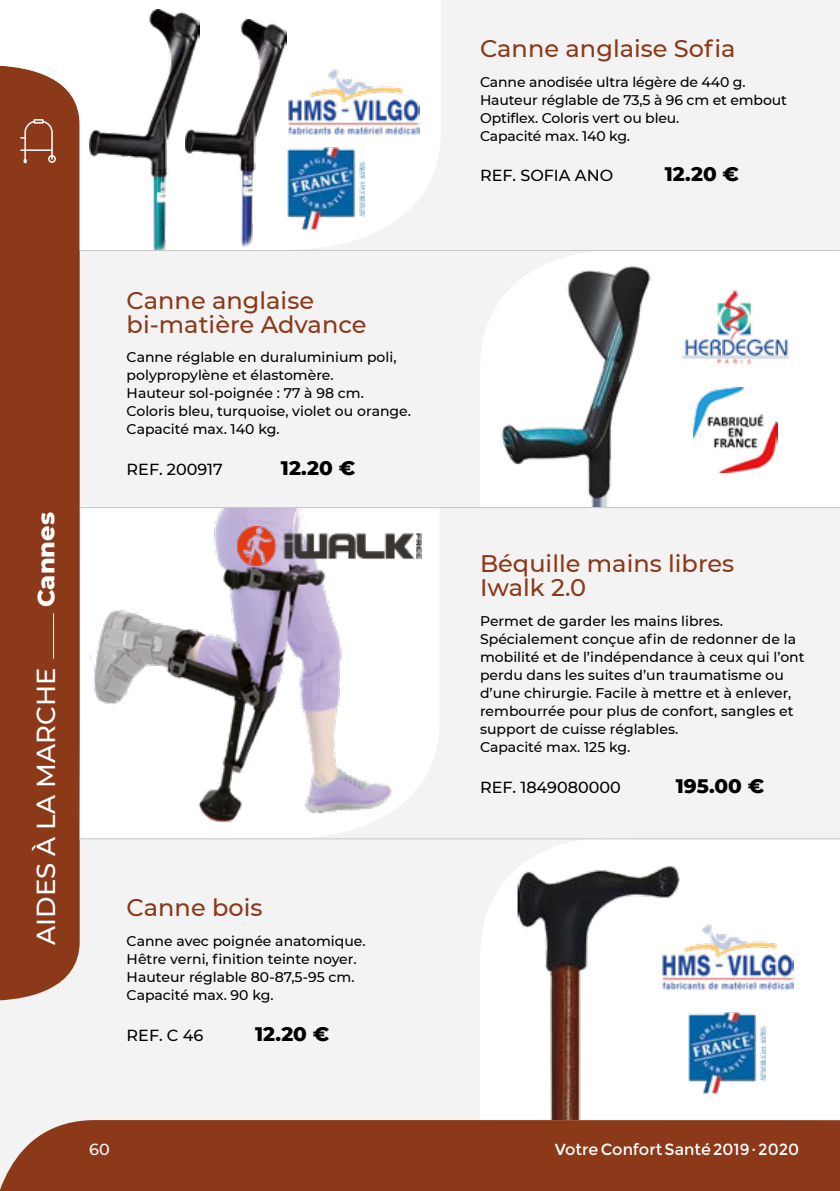
<style>
.page{position:relative;width:840px;height:1191px;background:#fff}
.page>*{position:absolute;margin:0;border:0;box-sizing:border-box;transform-origin:0 0}
.t1{font:500 26px "Montserrat";color:#fff}
.t2{font:500 24px/24px "Montserrat";color:#8b3919}
.t3{font:800 24px "Montserrat";color:#fff}
.t4{font:800 20px "Montserrat";color:#000}
.t5{font:500 16px "Montserrat";color:#000}
.t6{font:16px "Montserrat";color:#fff}
.t7{font:500 16px "Montserrat";color:#fff}
.t8{font:500 14px/18px "Montserrat";color:#000}
</style>
<div class="page">
<div style="left:0;top:0;width:839px;height:1191px;background:#f3f3f3"></div>
<div style="left:0;top:1120px;width:839px;height:71px;background:#8b3919"></div>
<div style="left:0;top:250px;width:80px;height:750px;background:#8b3919"></div>
<hr style="left:53px;top:613px;width:1px;height:45px;background:#fff">
<svg style="left:80px;top:509px;width:359px;height:329px;fill:#fff"></svg>
<img style="left:89px;top:508px;width:306px;height:314px">
<div style="left:480px;top:251px;width:359px;height:256px;background:#fff"></div>
<img style="left:499px;top:264px;width:153px;height:243px">
<div style="left:480px;top:839px;width:359px;height:281px;background:#fff"></div>
<img style="left:517px;top:866px;width:162px;height:254px">
<svg style="left:0;top:0;width:440px;height:250px;fill:#fff"></svg>
<img style="left:89px;top:10px;width:110px;height:240px">
<hr style="left:80px;top:507px;width:759px;height:1px;background:#c6c6c6">
<hr style="left:80px;top:838px;width:759px;height:1px;background:#c6c6c6">
<hr style="left:80px;top:250px;width:759px;height:1px;background:#c6c6c6">
<img style="left:287px;top:65px;width:133px;height:73px">
<img style="left:660px;top:920px;width:133px;height:73px">
<img style="left:186px;top:20px;width:100px;height:230px">
<svg style="left:839px;top:702px;width:1px;height:138px"></svg>
<img style="left:287px;top:147px;width:77px;height:82px">
<img style="left:688px;top:1011px;width:77px;height:82px">
<img style="left:672px;top:281px;width:126px;height:98px">
<img style="left:693px;top:387px;width:84px;height:86px">
<img style="left:236px;top:527px;width:185px;height:38px">
<h2 class="t2" style="left:480px;top:36px;width:257px">Canne anglaise Sofia</h2>
<p class="t8" style="left:480px;top:72px;width:308px">Canne anodisée ultra légère de 440 g.<br>Hauteur réglable de 73,5 à 96 cm et embout<br>Optiflex. Coloris vert ou bleu.<br>Capacité max. 140 kg.</p>
<p class="t5" style="left:480px;top:164px;width:134px">REF. SOFIA ANO</p>
<h3 class="t4" style="left:664px;top:160px;width:76px">12.20 €</h3>
<h2 class="t3" style="left:28px;top:607px;width:96px;rotate:-90deg">Cannes</h2>
<h1 class="t1" style="left:28px;top:944px;width:278px;rotate:-90deg">AIDES À LA MARCHE</h1>
<h2 class="t2" style="left:126px;top:287px;width:241px">Canne anglaise bi-matière Advance</h2>
<p class="t8" style="left:126px;top:347px;width:286px">Canne réglable en duraluminium poli, polypropylène et élastomère.<br>Hauteur sol-poignée : 77 à 98 cm.<br>Coloris bleu, turquoise, violet ou orange.<br>Capacité max. 140 kg.</p>
<p class="t5" style="left:126px;top:458px;width:98px">REF. 200917</p>
<h3 class="t4" style="left:281px;top:453px;width:76px">12.20 €</h3>
<h2 class="t2" style="left:126px;top:895px;width:137px">Canne bois</h2>
<p class="t8" style="left:126px;top:931px;width:240px">Canne avec poignée anatomique.<br>Hêtre verni, finition teinte noyer.<br>Hauteur réglable 80-87,5-95 cm.<br>Capacité max. 90 kg.</p>
<p class="t5" style="left:126px;top:1023px;width:78px">REF. C 46</p>
<h3 class="t4" style="left:255px;top:1018px;width:76px">12.20 €</h3>
<h2 class="t2" style="left:480px;top:551px;width:255px">Béquille mains libres<br>Iwalk 2.0</h2>
<p class="t8" style="left:480px;top:611px;width:326px">Permet de garder les mains libres.<br>Spécialement conçue afin de redonner de la mobilité et de l’indépendance à ceux qui l’ont perdu dans les suites d’un traumatisme ou d’une chirurgie. Facile à mettre et à enlever, rembourrée pour plus de confort, sangles et support de cuisse réglables.<br>Capacité max. 125 kg.</p>
<p class="t5" style="left:480px;top:775px;width:142px">REF. 1849080000</p>
<h3 class="t4" style="left:675px;top:770px;width:90px">195.00 €</h3>
<p class="t7" style="left:89px;top:1138px;width:22px">60</p>
<p class="t6" style="left:554px;top:1140px;width:246px">Votre Confort Santé 2019·2020</p>
</div>
